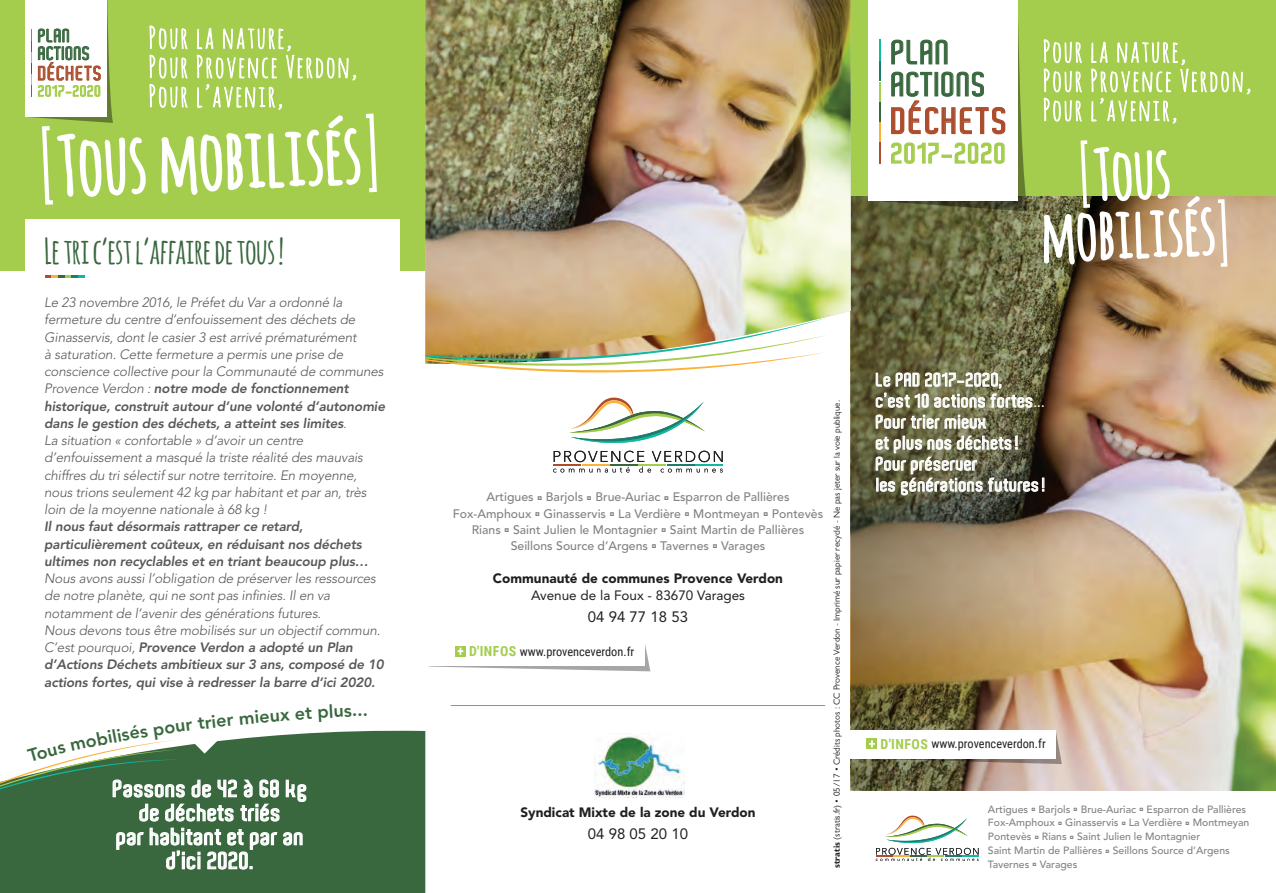
<style>
.page{position:relative;width:1276px;height:893px;background:#fff}
.page>*{position:absolute;margin:0;border:0;box-sizing:border-box;transform-origin:0 0}
.t1{font:600 35.1px "Aldo";letter-spacing:.06em;color:#ac4e2e}
.t2{font:700 34.95px "Amatic";color:#39683f}
.t3{font:600 32.55px/32px "Aldo";letter-spacing:.03em;color:#39683f}
.t4{font:600 27px "Aldo";letter-spacing:.05em;color:#a4cd4e}
.t5{font:600 22.5px/24px "Aldo";letter-spacing:.03em;color:#fff;text-align:center}
.t6{font:600 19.35px "Aldo";letter-spacing:.06em;color:#ac4e2e}
.t7{font:600 18px/21px "Aldo";letter-spacing:.03em;color:#fff}
.t8{font:800 18px "Avenir LT Std";color:#39683f}
.t9{font:600 17.85px/17.5px "Aldo";letter-spacing:.03em;color:#39683f}
.t10{font:15px "Avenir LT Std";color:#231f20}
.t11{font:600 14.85px "Aldo";letter-spacing:.05em;color:#a4cd4e}
.t12{font:italic 300 13.5px/17.2px "Avenir LT Std";letter-spacing:-.01em;color:#57585a}
.t13{font:italic 800 13.5px/17.2px "Avenir LT Std";letter-spacing:-.01em;color:#57585a}
.t14{font:900 13.5px "Avenir LT Std";color:#231f20}
.t15{font:13.5px "Avenir LT Std";color:#231f20}
.t16{font:500 12.3px/16.2px "Avenir LT Std";color:#808285;text-align:center}
.t17{font:12.3px "Roboto Condensed";color:#231f20}
.t18{font:500 10.5px/13.8px "Avenir LT Std";color:#808285}
.t19{font:9px "Gill Sans MT Pro";color:#231f20}
.s1{font-weight:800}
.s2{font-weight:700;font-size:13.95px;color:#a4cd4e}
.s3{font-weight:700}
</style>
<div class="page">
<img style="left:1150px;top:196px;width:126px;height:595px">
<img style="left:850px;top:196px;width:300px;height:595px">
<hr style="left:451px;top:705px;width:374px;height:1px;background:#231f20">
<div style="left:0;top:0;width:425px;height:270px;background:#a4cd4e"></div>
<div style="left:26px;top:219px;width:374px;height:492px;background:#fff"></div>
<div style="left:850px;top:0;width:426px;height:196px;background:#a4cd4e"></div>
<svg style="left:875px;top:816px;width:103px;height:45px"></svg>
<svg style="left:1043px;top:39px;width:208px;height:230px"></svg>
<svg style="left:428px;top:644px;width:222px;height:27px"></svg>
<div style="left:850px;top:730px;width:206px;height:28px;background:#fff"></div>
<svg style="left:850px;top:732px;width:212px;height:32px"></svg>
<svg style="left:870px;top:0;width:157px;height:211px;background:#e4e6d8"></svg>
<img style="left:594px;top:733px;width:90px;height:64px">
<svg style="left:569px;top:398px;width:136px;height:45px"></svg>
<svg style="left:553px;top:451px;width:170px;height:21px"></svg>
<hr style="left:553px;top:464px;width:28px;height:2px;background:#ac4e2e">
<hr style="left:582px;top:464px;width:27px;height:2px;background:#fcb139">
<hr style="left:610px;top:464px;width:28px;height:2px;background:#39683f">
<hr style="left:638px;top:464px;width:28px;height:2px;background:#a4cd4e">
<hr style="left:667px;top:464px;width:27px;height:2px;background:#1d7c6b">
<hr style="left:695px;top:464px;width:28px;height:2px;background:#11b9a1">
<img style="left:425px;top:0;width:425px;height:317px">
<div style="left:0;top:730px;width:425px;height:163px;background:#39683f"></div>
<img style="left:425px;top:317px;width:401px;height:55px">
<svg style="left:45px;top:276px;width:40px;height:2px"></svg>
<svg style="left:26px;top:0;width:351px;height:205px"></svg>
<svg style="left:875px;top:372px;width:158px;height:36px;background:#949379"></svg>
<svg style="left:875px;top:414px;width:112px;height:15px;background:#9d9b83"></svg>
<svg style="left:875px;top:435px;width:169px;height:61px;background:#7a7966"></svg>
<svg style="left:0;top:730px;width:307px;height:140px"></svg>
<h3 class="t9" style="left:38px;top:27px;width:54px">Plan actions</h3>
<h3 class="t6" style="left:38px;top:62px;width:65px">déchets</h3>
<p class="t11" style="left:38px;top:83px;width:65px">2017-2020</p>
<h2 class="t2" style="left:45px;top:226px;width:241px">Le tri c’est l’affaire de tous !</h2>
<p class="t12" style="left:44px;top:294px;width:342px">Le 23 novembre 2016, le Préfet du Var a ordonné la fermeture du centre d’enfouissement des déchets de Ginasservis, dont le casier 3 est arrivé prématurément<br>à saturation. Cette fermeture a permis une prise de conscience collective pour la Communauté de communes Provence Verdon : <span class="s1">notre mode de fonctionnement historique, construit autour d’une volonté d’autonomie dans le gestion des déchets, a atteint ses limites</span>.<br>La situation « confortable » d’avoir un centre d’enfouissement a masqué la triste réalité des mauvais chiffres du tri sélectif sur notre territoire. En moyenne, nous trions seulement 42 kg par habitant et par an, très loin de la moyenne nationale à 68 kg !</p>
<p class="t13" style="left:44px;top:518px;width:326px">Il nous faut désormais rattraper ce retard, particulièrement coûteux, en réduisant nos déchets ultimes non recyclables et en triant beaucoup plus…</p>
<p class="t12" style="left:44px;top:570px;width:341px">Nous avons aussi l’obligation de préserver les ressources de notre planète, qui ne sont pas infinies. Il en va notamment de l’avenir des générations futures.<br>Nous devons tous être mobilisés sur un objectif commun.<br>C’est pourquoi, <span class="s1">Provence Verdon a adopté un Plan d’Actions Déchets ambitieux sur 3 ans, composé de 10 actions fortes, qui vise à redresser la barre d’ici 2020.</span></p>
<h3 class="t8" style="left:279px;top:704px;width:50px;rotate:-4deg">xetp</h3>
<h3 class="t8" style="left:328px;top:701px;width:40px;rotate:-3deg">lus...</h3>
<h3 class="t5" style="left:113px;top:777px;width:196px">Passons de 42 à 68 kg de déchets triés<br>par habitant et par an d’ici 2020.</h3>
<h3 class="t3" style="left:891px;top:37px;width:96px">Plan actions</h3>
<h1 class="t1" style="left:891px;top:101px;width:118px">déchets</h1>
<h3 class="t4" style="left:891px;top:138px;width:116px">2017-2020</h3>
<p class="t16" style="left:453px;top:489px;width:372px">Artigues Barjols Brue-Auriac Esparron de Pallières Fox-Amphoux Ginasservis La Verdière Montmeyan Pontevès Rians Saint Julien le Montagnier Saint Martin de Pallières Seillons Source d’Argens Tavernes Varages</p>
<p class="t14" style="left:493px;top:571px;width:291px">Communauté de communes Provence Verdon</p>
<p class="t15" style="left:531px;top:587px;width:215px">Avenue de la Foux - 83670 Varages</p>
<p class="t10" style="left:588px;top:608px;width:102px">04 94 77 18 53</p>
<p class="t17" style="left:469px;top:643px;width:167px"><span class="s2">D'INFOS</span> www.provenceverdon.fr</p>
<p class="t14" style="left:520px;top:804px;width:236px">Syndicat Mixte de la zone du Verdon</p>
<p class="t10" style="left:588px;top:825px;width:102px">04 98 05 20 10</p>
<p class="t19" style="left:831px;top:868px;width:469px;rotate:-90deg"><span class="s3">stratis</span> (stratis.fr) • 05/17 • Crédits photos : CC Provence Verdon - Imprimé sur papier recyclé - Ne pas jeter sur la voie publique.</p>
<h3 class="t7" style="left:876px;top:369px;width:171px">Le PAD 2017-2020,<br>c’est 10 actions fortes...<br>Pour trier mieux<br>et plus nos déchets!<br>Pour préserver<br>les générations futures!</h3>
<p class="t17" style="left:880px;top:735px;width:167px"><span class="s2">D'INFOS</span> www.provenceverdon.fr</p>
<p class="t18" style="left:988px;top:802px;width:263px">Artigues Barjols Brue-Auriac Esparron de Pallières Fox-Amphoux Ginasservis La Verdière Montmeyan Pontevès Rians Saint Julien le Montagnier<br>Saint Martin de Pallières Seillons Source d’Argens Tavernes Varages</p>
</div>
